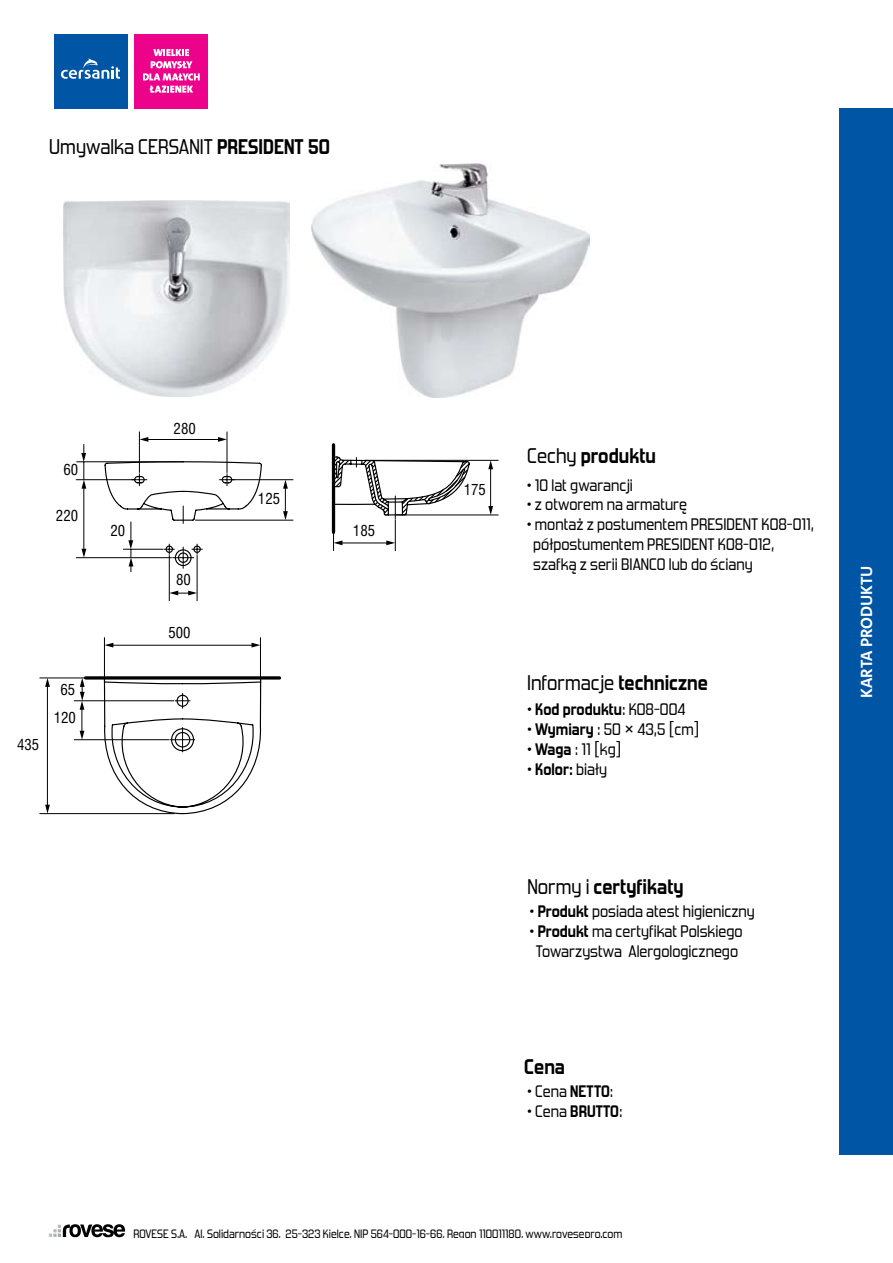
<style>
.page{position:relative;width:893px;height:1263px;background:#fff}
.page>*{position:absolute;margin:0;border:0;box-sizing:border-box;transform-origin:0 0}
.t1{font:21.15px "Forgotten Futurist Rg";color:#000}
.t2{font:700 21.15px "Forgotten Futurist Rg";color:#000}
.t3{font:16.5px/20px "Forgotten Futurist Rg";color:#000}
.t4{font:700 16.5px "Forgotten Futurist Rg";color:#000}
.t5{font:700 16.5px "The Sans C4 s";color:#fff}
.t6{font:14.85px/27.9px "Swis 721 Cn EU";color:#000;text-align:center}
.t7{font:12px "Forgotten Futurist Rg";color:#000}
.s1{font-weight:700}
.s2{font-weight:400}
</style>
<div class="page">
<svg style="left:49px;top:1224px;width:76px;height:13px"></svg>
<img style="left:311px;top:163px;width:279px;height:235px">
<img style="left:64px;top:201px;width:225px;height:196px">
<svg style="left:103px;top:680px;width:159px;height:135px"></svg>
<svg style="left:86px;top:676px;width:194px;height:4px"></svg>
<hr style="left:74px;top:700px;width:100px;height:1px;background:#000">
<hr style="left:74px;top:739px;width:95px;height:1px;background:#000">
<svg style="left:80px;top:678px;width:5px;height:62px"></svg>
<hr style="left:39px;top:677px;width:66px;height:1px;background:#000">
<hr style="left:39px;top:813px;width:136px;height:1px;background:#000">
<hr style="left:47px;top:685px;width:1px;height:121px;background:#000">
<svg style="left:45px;top:678px;width:5px;height:9px"></svg>
<svg style="left:45px;top:805px;width:5px;height:9px"></svg>
<hr style="left:104px;top:637px;width:1px;height:45px;background:#000">
<hr style="left:260px;top:637px;width:1px;height:54px;background:#000">
<hr style="left:112px;top:645px;width:141px;height:1px;background:#000">
<svg style="left:105px;top:643px;width:8px;height:4px"></svg>
<svg style="left:252px;top:643px;width:8px;height:4px"></svg>
<hr style="left:139px;top:432px;width:1px;height:41px;background:#000">
<hr style="left:227px;top:432px;width:1px;height:41px;background:#000">
<hr style="left:147px;top:439px;width:73px;height:1px;background:#000">
<svg style="left:139px;top:437px;width:9px;height:5px"></svg>
<svg style="left:218px;top:437px;width:9px;height:5px"></svg>
<hr style="left:76px;top:479px;width:60px;height:1px;background:#000">
<hr style="left:76px;top:557px;width:96px;height:1px;background:#000">
<hr style="left:83px;top:487px;width:1px;height:63px;background:#000">
<svg style="left:82px;top:549px;width:4px;height:9px"></svg>
<hr style="left:169px;top:555px;width:1px;height:46px;background:#000">
<hr style="left:197px;top:555px;width:1px;height:46px;background:#000">
<svg style="left:169px;top:591px;width:28px;height:4px"></svg>
<hr style="left:231px;top:479px;width:62px;height:1px;background:#000">
<hr style="left:195px;top:520px;width:98px;height:1px;background:#000">
<svg style="left:283px;top:480px;width:5px;height:40px"></svg>
<hr style="left:76px;top:461px;width:107px;height:1px;background:#000">
<svg style="left:81px;top:444px;width:5px;height:45px"></svg>
<svg style="left:104px;top:461px;width:159px;height:111px"></svg>
<div style="left:175px;top:549px;width:17px;height:17px;border:1px solid #000;border-radius:50%"></div>
<svg style="left:335px;top:455px;width:136px;height:64px"></svg>
<hr style="left:332px;top:445px;width:3px;height:87px;background:#000">
<hr style="left:333px;top:495px;width:1px;height:56px;background:#000">
<hr style="left:395px;top:519px;width:1px;height:32px;background:#000">
<hr style="left:341px;top:542px;width:47px;height:1px;background:#000">
<svg style="left:334px;top:540px;width:8px;height:5px"></svg>
<svg style="left:386px;top:540px;width:9px;height:5px"></svg>
<hr style="left:365px;top:460px;width:134px;height:1px;background:#000">
<hr style="left:396px;top:514px;width:103px;height:1px;background:#000">
<hr style="left:490px;top:468px;width:1px;height:40px;background:#000">
<svg style="left:488px;top:460px;width:5px;height:9px"></svg>
<svg style="left:488px;top:506px;width:5px;height:9px"></svg>
<div style="left:839px;top:108px;width:54px;height:1046px;background:#0155a5"></div>
<div style="left:134px;top:34px;width:74px;height:74px;background:#ed028c"></div>
<div style="left:54px;top:34px;width:74px;height:74px;background:#0155a5"></div>
<svg style="left:61px;top:49px;width:139px;height:44px"></svg>
<p class="t1" style="left:49px;top:134px;width:282px">Umywalka CERSANIT <span class="s1">PRESIDENT 50</span></p>
<p class="t6" style="left:64px;top:456px;width:16px">60</p>
<p class="t6" style="left:56px;top:501px;width:24px">220</p>
<p class="t6" style="left:111px;top:516px;width:16px">20</p>
<p class="t6" style="left:17px;top:730px;width:24px">435</p>
<p class="t6" style="left:54px;top:676px;width:24px">65<br>120</p>
<p class="t6" style="left:174px;top:414px;width:24px">280</p>
<p class="t6" style="left:176px;top:566px;width:16px">80</p>
<p class="t6" style="left:168px;top:619px;width:24px">500</p>
<p class="t6" style="left:258px;top:485px;width:24px">125</p>
<p class="t6" style="left:353px;top:516px;width:24px">185</p>
<p class="t6" style="left:464px;top:475px;width:24px">175</p>
<p class="t2" style="left:527px;top:443px;width:130px"><span class="s2">Cechy</span> produktu</p>
<p class="t3" style="left:527px;top:475px;width:108px">• 10 lat gwarancji</p>
<p class="t3" style="left:527px;top:494px;width:162px">• z otworem na armaturę</p>
<p class="t3" style="left:533px;top:514px;width:282px;text-indent:-6px">• montaż z postumentem PRESIDENT K08-011, półpostumentem PRESIDENT K08-012, szafką z serii BIANCO lub do ściany</p>
<p class="t1" style="left:527px;top:669px;width:182px">Informacje <span class="s1">techniczne</span></p>
<p class="t4" style="left:527px;top:700px;width:160px"><span class="s2">•</span> Kod produktu<span class="s2">: K08-004</span></p>
<p class="t3" style="left:527px;top:719px;width:174px">• <span class="s1">Wymiary</span> : 50 × 43,5 [cm]</p>
<p class="t3" style="left:527px;top:739px;width:96px">• <span class="s1">Waga</span> : 11 [kg]</p>
<p class="t3" style="left:527px;top:759px;width:82px">• <span class="s1">Kolor:</span> biały</p>
<p class="t2" style="left:527px;top:874px;width:158px"><span class="s2">Normy i</span> certyfikaty</p>
<p class="t3" style="left:529px;top:901px;width:227px">• <span class="s1">Produkt</span> posiada atest higieniczny</p>
<p class="t3" style="left:529px;top:921px;width:215px;text-align:center">• <span class="s1">Produkt</span> ma certyfikat Polskiego<br>Towarzystwa Alergologicznego</p>
<p class="t2" style="left:524px;top:1053px;width:42px">Cena</p>
<p class="t3" style="left:527px;top:1081px;width:88px">• Cena <span class="s1">NETTO</span>:</p>
<p class="t3" style="left:527px;top:1101px;width:97px">• Cena <span class="s1">BRUTTO</span>:</p>
<p class="t7" style="left:133px;top:1226px;width:491px">ROVESE S.A. Al. Solidarności 36, 25-323 Kielce, NIP 564-000-16-66, Regon 110011180, www.rovesepro.com</p>
<p class="t5" style="left:856px;top:698px;width:134px;rotate:-90deg">KARTA PRODUKTU</p>
</div>
